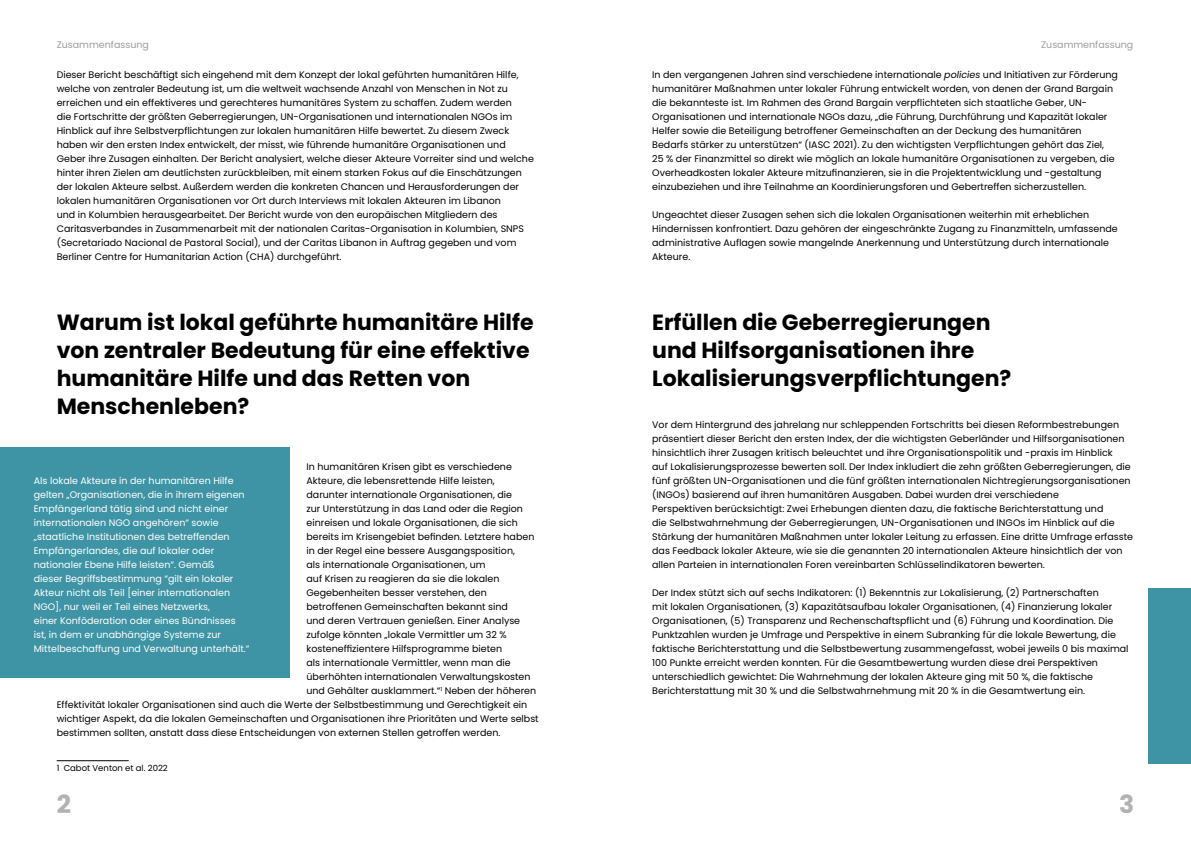
<style>
.page{position:relative;width:1191px;height:842px;background:#fff}
.page>*{position:absolute;margin:0;border:0;box-sizing:border-box;transform-origin:0 0}
.t1{font:700 25px "Poppins";color:#b3b2b2}
.t2{font:700 22px/28px "Poppins";color:#000}
.t3{font:9.5px/14px "Poppins";color:#000}
.t4{font:9.5px/14px "Poppins";color:#fff}
.t5{font:9.5px "Poppins";color:#9d9d9c}
.t6{font:8.5px "Poppins";color:#000}
.s1{font-style:italic}
</style>
<div class="page">
<div style="left:0;top:448px;width:289px;height:230px;background:#3e94a5"></div>
<div style="left:1148px;top:589px;width:43px;height:175px;background:#3e94a5"></div>
<hr style="left:57px;top:760px;width:72px;height:1px;background:#000">
<p class="t5" style="left:57px;top:39px;width:94px">Zusammenfassung</p>
<p class="t3" style="left:57px;top:68px;width:479px">Dieser Bericht beschäftigt sich eingehend mit dem Konzept der lokal geführten humanitären Hilfe, welche von zentraler Bedeutung ist, um die weltweit wachsende Anzahl von Menschen in Not zu erreichen und ein effektiveres und gerechteres humanitäres System zu schaffen. Zudem werden<br>die Fortschritte der größten Geberregierungen, UN-Organisationen und internationalen NGOs im Hinblick auf ihre Selbstverpflichtungen zur lokalen humanitären Hilfe bewertet. Zu diesem Zweck haben wir den ersten Index entwickelt, der misst, wie führende humanitäre Organisationen und Geber ihre Zusagen einhalten. Der Bericht analysiert, welche dieser Akteure Vorreiter sind und welche hinter ihren Zielen am deutlichsten zurückbleiben, mit einem starken Fokus auf die Einschätzungen der lokalen Akteure selbst. Außerdem werden die konkreten Chancen und Herausforderungen der lokalen humanitären Organisationen vor Ort durch Interviews mit lokalen Akteuren im Libanon<br>und in Kolumbien herausgearbeitet. Der Bericht wurde von den europäischen Mitgliedern des Caritasverbandes in Zusammenarbeit mit der nationalen Caritas-Organisation in Kolumbien, SNPS (Secretariado Nacional de Pastoral Social), und der Caritas Libanon in Auftrag gegeben und vom Berliner Centre for Humanitarian Action (CHA) durchgeführt.</p>
<h2 class="t2" style="left:57px;top:308px;width:478px">Warum ist lokal geführte humanitäre Hilfe von zentraler Bedeutung für eine effektive humanitäre Hilfe und das Retten von Menschenleben?</h2>
<p class="t3" style="left:306px;top:460px;width:207px">In humanitären Krisen gibt es verschiedene</p>
<p class="t3" style="left:306px;top:474px;width:190px">Akteure, die lebensrettende Hilfe leisten,</p>
<p class="t3" style="left:306px;top:488px;width:207px">darunter internationale Organisationen, die</p>
<p class="t3" style="left:306px;top:502px;width:218px">zur Unterstützung in das Land oder die Region</p>
<p class="t3" style="left:306px;top:516px;width:213px">einreisen und lokale Organisationen, die sich</p>
<p class="t3" style="left:306px;top:530px;width:229px">bereits im Krisengebiet befinden. Letztere haben</p>
<p class="t3" style="left:306px;top:544px;width:210px">in der Regel eine bessere Ausgangsposition,</p>
<p class="t3" style="left:306px;top:558px;width:181px">als internationale Organisationen, um</p>
<p class="t3" style="left:306px;top:572px;width:195px">auf Krisen zu reagieren da sie die lokalen</p>
<p class="t3" style="left:306px;top:586px;width:182px">Gegebenheiten besser verstehen, den</p>
<p class="t3" style="left:306px;top:600px;width:203px">betroffenen Gemeinschaften bekannt sind</p>
<p class="t3" style="left:306px;top:614px;width:215px">und deren Vertrauen genießen. Einer Analyse</p>
<p class="t3" style="left:306px;top:628px;width:202px">zufolge könnten „lokale Vermittler um 32 %</p>
<p class="t3" style="left:306px;top:642px;width:197px">kosteneffizientere Hilfsprogramme bieten</p>
<p class="t3" style="left:306px;top:656px;width:206px">als internationale Vermittler, wenn man die</p>
<p class="t3" style="left:306px;top:670px;width:225px">überhöhten internationalen Verwaltungskosten</p>
<p class="t3" style="left:306px;top:684px;width:231px">und Gehälter ausklammert.“<sup>1</sup> Neben der höheren</p>
<p class="t3" style="left:57px;top:698px;width:472px">Effektivität lokaler Organisationen sind auch die Werte der Selbstbestimmung und Gerechtigkeit ein</p>
<p class="t3" style="left:57px;top:712px;width:483px">wichtiger Aspekt, da die lokalen Gemeinschaften und Organisationen ihre Prioritäten und Werte selbst</p>
<p class="t3" style="left:57px;top:726px;width:445px">bestimmen sollten, anstatt dass diese Entscheidungen von externen Stellen getroffen werden.</p>
<p class="t6" style="left:57px;top:763px;width:113px">1 Cabot Venton et al. 2022</p>
<p class="t4" style="left:34px;top:474px;width:217px">Als lokale Akteure in der humanitären Hilfe gelten „Organisationen, die in ihrem eigenen Empfängerland tätig sind und nicht einer internationalen NGO angehören“ sowie „staatliche Institutionen des betreffenden Empfängerlandes, die auf lokaler oder nationaler Ebene Hilfe leisten“. Gemäß<br>dieser Begriffsbestimmung “gilt ein lokaler Akteur nicht als Teil [einer internationalen NGO], nur weil er Teil eines Netzwerks,<br>einer Konföderation oder eines Bündnisses ist, in dem er unabhängige Systeme zur Mittelbeschaffung und Verwaltung unterhält.“</p>
<h1 class="t1" style="left:57px;top:790px;width:16px">2</h1>
<p class="t5" style="left:1041px;top:39px;width:94px">Zusammenfassung</p>
<p class="t3" style="left:652px;top:68px;width:467px">In den vergangenen Jahren sind verschiedene internationale <span class="s1">policies</span> und Initiativen zur Förderung humanitärer Maßnahmen unter lokaler Führung entwickelt worden, von denen der Grand Bargain die bekannteste ist. Im Rahmen des Grand Bargain verpflichteten sich staatliche Geber, UN-Organisationen und internationale NGOs dazu, „die Führung, Durchführung und Kapazität lokaler Helfer sowie die Beteiligung betroffener Gemeinschaften an der Deckung des humanitären Bedarfs stärker zu unterstützen“ (IASC 2021). Zu den wichtigsten Verpflichtungen gehört das Ziel,<br>25 % der Finanzmittel so direkt wie möglich an lokale humanitäre Organisationen zu vergeben, die Overheadkosten lokaler Akteure mitzufinanzieren, sie in die Projektentwicklung und -gestaltung einzubeziehen und ihre Teilnahme an Koordinierungsforen und Gebertreffen sicherzustellen.</p>
<p class="t3" style="left:652px;top:208px;width:467px">Ungeachtet dieser Zusagen sehen sich die lokalen Organisationen weiterhin mit erheblichen Hindernissen konfrontiert. Dazu gehören der eingeschränkte Zugang zu Finanzmitteln, umfassende administrative Auflagen sowie mangelnde Anerkennung und Unterstützung durch internationale Akteure.</p>
<h2 class="t2" style="left:652px;top:308px;width:361px">Erfüllen die Geberregierungen und Hilfsorganisationen ihre<br>Lokalisierungsverpflichtungen?</h2>
<p class="t3" style="left:652px;top:418px;width:482px">Vor dem Hintergrund des jahrelang nur schleppenden Fortschritts bei diesen Reformbestrebungen präsentiert dieser Bericht den ersten Index, der die wichtigsten Geberländer und Hilfsorganisationen hinsichtlich ihrer Zusagen kritisch beleuchtet und ihre Organisationspolitik und -praxis im Hinblick<br>auf Lokalisierungsprozesse bewerten soll. Der Index inkludiert die zehn größten Geberregierungen, die fünf größten UN-Organisationen und die fünf größten internationalen Nichtregierungsorganisationen (INGOs) basierend auf ihren humanitären Ausgaben. Dabei wurden drei verschiedene<br>Perspektiven berücksichtigt: Zwei Erhebungen dienten dazu, die faktische Berichterstattung und<br>die Selbstwahrnehmung der Geberregierungen, UN-Organisationen und INGOs im Hinblick auf die Stärkung der humanitären Maßnahmen unter lokaler Leitung zu erfassen. Eine dritte Umfrage erfasste das Feedback lokaler Akteure, wie sie die genannten 20 internationalen Akteure hinsichtlich der von allen Parteien in internationalen Foren vereinbarten Schlüsselindikatoren bewerten.</p>
<p class="t3" style="left:652px;top:586px;width:478px">Der Index stützt sich auf sechs Indikatoren: (1) Bekenntnis zur Lokalisierung, (2) Partnerschaften<br>mit lokalen Organisationen, (3) Kapazitätsaufbau lokaler Organisationen, (4) Finanzierung lokaler Organisationen, (5) Transparenz und Rechenschaftspflicht und (6) Führung und Koordination. Die Punktzahlen wurden je Umfrage und Perspektive in einem Subranking für die lokale Bewertung, die faktische Berichterstattung und die Selbstbewertung zusammengefasst, wobei jeweils 0 bis maximal 100 Punkte erreicht werden konnten. Für die Gesamtbewertung wurden diese drei Perspektiven unterschiedlich gewichtet: Die Wahrnehmung der lokalen Akteure ging mit 50 %, die faktische Berichterstattung mit 30 % und die Selbstwahrnehmung mit 20 % in die Gesamtwertung ein.</p>
<h1 class="t1" style="left:1119px;top:790px;width:17px">3</h1>
</div>
